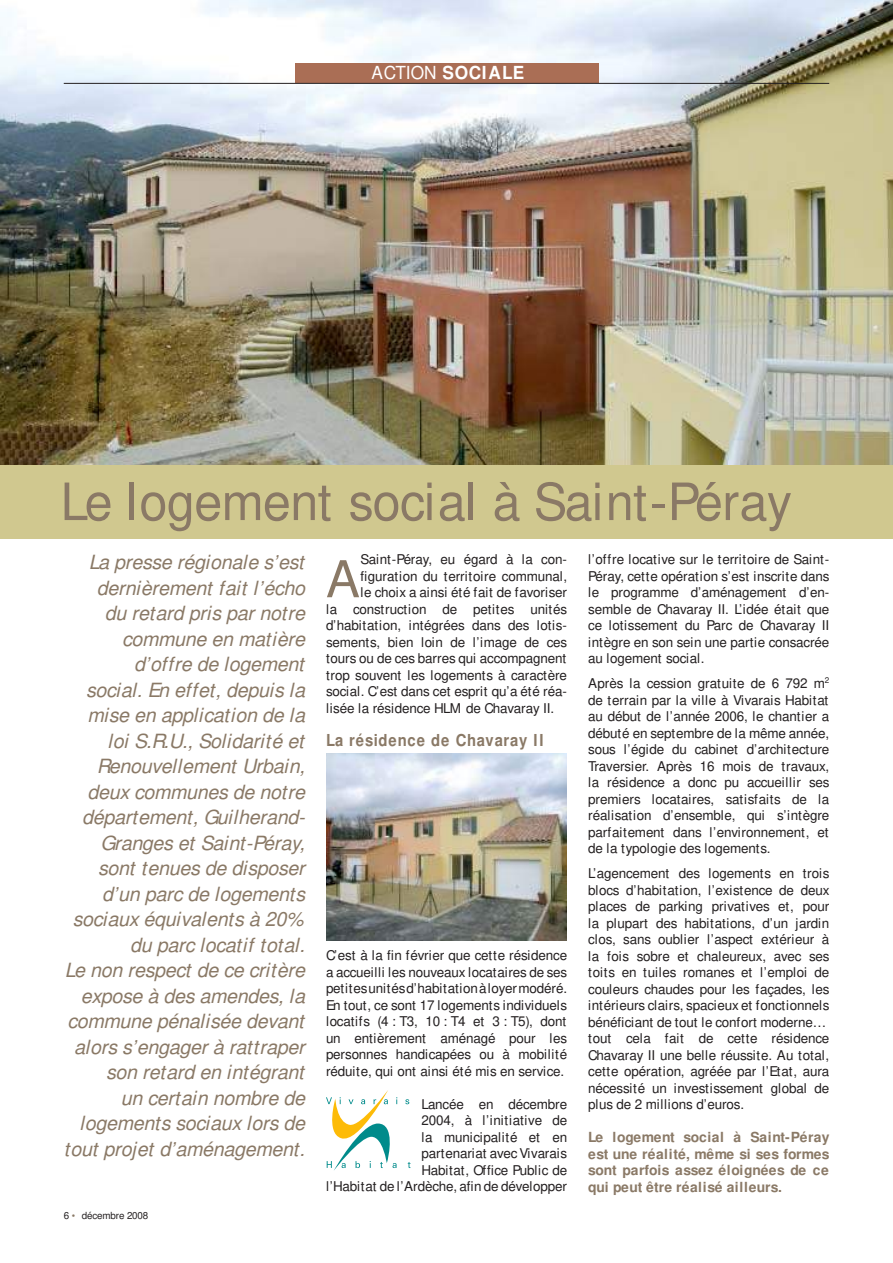
<style>
.page{position:relative;width:893px;height:1263px;background:#fff}
.page>*{position:absolute;margin:0;border:0;box-sizing:border-box;transform-origin:0 0}
.t1{font:300 condensed 51.45px "Univers";letter-spacing:-.01em;color:#8a7966}
.t2{font:300 condensed 50.85px "Univers";color:#8a7966}
.t3{font:italic 300 condensed 19.65px/25.5px "Univers";letter-spacing:-.01em;color:#8a7966;text-align:right}
.t4{font:900 18px "Univers";letter-spacing:.045em;color:#fff;scale:.96 1}
.t5{font:900 16.5px "Univers";letter-spacing:.045em;color:#8a7966;scale:.9 1}
.t6{font:700 condensed 13.95px/16.5px "Univers";letter-spacing:.035em;color:#8a7966;text-align:justify}
.t7{font:300 condensed 13.5px/16.5px "Univers";letter-spacing:-.01em;color:#231f20;text-align:justify}
.t8{font:300 condensed 9.75px "Univers";letter-spacing:-.01em;color:#231f20}
.s1{font-weight:400}
.s2{color:#8a7966}
</style>
<div class="page">
<img style="left:0;top:0;width:893px;height:465px">
<div style="left:0;top:465px;width:893px;height:74px;background:#d0c88f"></div>
<div style="left:296px;top:64px;width:303px;height:19px;background:#aa6e55"></div>
<hr style="left:64px;top:83px;width:765px;height:1px;background:#231f20">
<svg style="left:405px;top:1099px;width:4px;height:5px"></svg>
<svg style="left:326px;top:1090px;width:71px;height:80px"></svg>
<svg style="left:408px;top:1162px;width:2px;height:6px"></svg>
<img style="left:326px;top:754px;width:241px;height:186px">
<h3 class="t4" style="left:371px;top:63px;width:161px"><span class="s1">ACTION</span> SOCIALE</h3>
<h1 class="t1" style="left:61px;top:472px;width:733px">Le logement social à Saint-Péray</h1>
<h2 class="t2" style="left:326px;top:549px;width:35px">A</h2>
<p class="t7" style="left:361px;top:551px;width:208px">Saint-Péray, eu égard à la con-</p>
<p class="t7" style="left:588px;top:551px;width:243px">l’offre locative sur le territoire de Saint-Péray, cette opération s’est inscrite dans le programme d’aménagement d’en&shy;semble de Chavaray II. L’idée était que ce lotissement du Parc de Chavaray II intègre en son sein une partie consacrée au logement social.</p>
<p class="t7" style="left:588px;top:675px;width:243px">Après la cession gratuite de 6 792 m<sup>2 </sup>de terrain par la ville à Vivarais Habitat au début de l’année 2006, le chantier a débuté en septembre de la même année, sous l’égide du cabinet d’architecture Traversier. Après 16 mois de travaux, la résidence a donc pu accueillir ses premiers locataires, satisfaits de la réalisation d’ensemble, qui s’intègre parfaitement dans l’environnement, et de la typologie des logements.</p>
<p class="t7" style="left:588px;top:865px;width:243px;text-align:left">L’agencement des logements en trois blocs d’habitation, l’existence de deux places de parking privatives et, pour la plupart des habitations, d’un jardin clos, sans oublier l’aspect extérieur à la fois sobre et chaleureux, avec ses toits en tuiles romanes et l’emploi de couleurs chaudes pour les façades, les intérieurs clairs, spacieux et fonctionnels bénéficiant de tout le confort moderne… tout cela fait de cette résidence Chavaray II une belle réussite. Au total, cette opération, agréée par l’Etat, aura nécessité un investissement global de plus de 2 millions d’euros.</p>
<p class="t6" style="left:588px;top:1129px;width:243px">Le logement social à Saint-Péray est une réalité, même si ses formes sont parfois assez éloignées de ce qui peut être réalisé ailleurs.</p>
<p class="t3" style="left:64px;top:549px;width:243px">La presse régionale s’est dernièrement fait l’écho<br>du retard pris par notre commune en matière d’offre de logement<br>social. En effet, depuis la mise en application de la loi S.R.U., Solidarité et<br>Renouvellement Urbain, deux communes de notre département, Guilherand-<br>Granges et Saint-Péray, sont tenues de disposer d’un parc de logements sociaux équivalents à 20% du parc locatif total.<br>Le non respect de ce critère expose à des amendes, la commune pénalisée devant alors s’engager à rattraper son retard en intégrant<br>un certain nombre de logements sociaux lors de tout projet d’aménagement.</p>
<p class="t7" style="left:361px;top:568px;width:208px">figuration du territoire communal,</p>
<p class="t7" style="left:361px;top:584px;width:208px">le choix a ainsi été fait de favoriser</p>
<p class="t7" style="left:326px;top:601px;width:243px">la construction de petites unités</p>
<p class="t7" style="left:326px;top:617px;width:242px">d’habitation, intégrées dans des lotis-</p>
<p class="t7" style="left:326px;top:634px;width:243px">sements, bien loin de l’image de ces</p>
<p class="t7" style="left:326px;top:650px;width:242px">tours ou de ces barres qui accompagnent</p>
<p class="t7" style="left:326px;top:667px;width:243px">trop souvent les logements à caractère</p>
<p class="t7" style="left:326px;top:683px;width:242px">social. C’est dans cet esprit qu’a été réa-</p>
<p class="t7" style="left:326px;top:700px;width:230px">lisée la résidence HLM de Chavaray II.</p>
<p class="t5" style="left:326px;top:731px;width:243px">La résidence de Chavaray II</p>
<p class="t7" style="left:326px;top:947px;width:243px">C’est à la fin février que cette résidence a accueilli les nouveaux locataires de ses petites unités d’habitation à loyer modéré.<br>En tout, ce sont 17 logements individuels locatifs (4 : T3, 10 : T4 et 3 : T5), dont un entièrement aménagé pour les personnes handicapées ou à mobilité réduite, qui ont ainsi été mis en service.</p>
<p class="t7" style="left:326px;top:1096px;width:243px;text-align:right">Lancée en décembre<br>2004, à l’initiative de<br>la municipalité et en<br>partenariat avec Vivarais<br>Habitat, Office Public de<br>l’Habitat de l’Ardèche, afin de développer</p>
<p class="t8" style="left:64px;top:1210px;width:86px">6 <span class="s2">•</span> décembre 2008</p>
</div>
